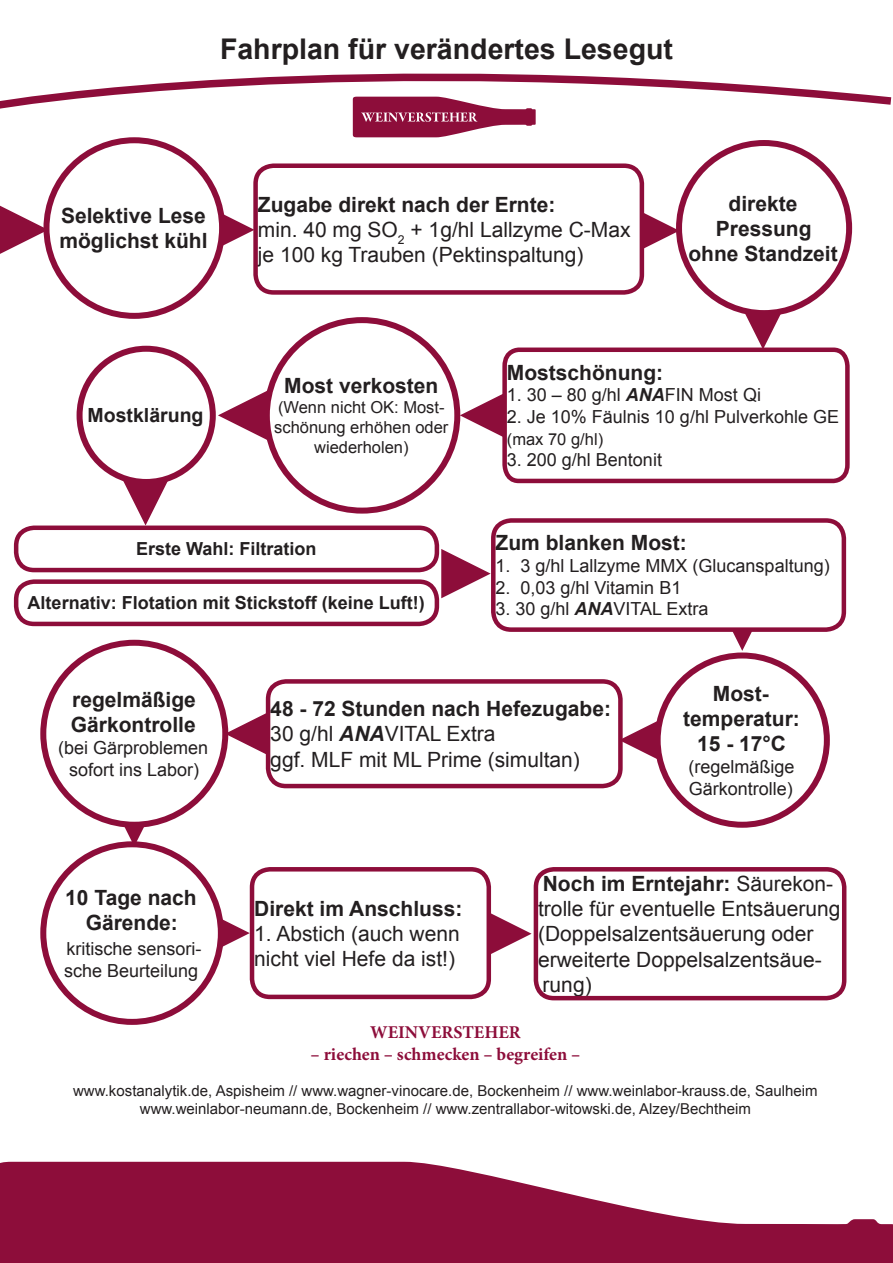
<style>
.page{position:relative;width:893px;height:1263px;background:#fff}
.page>*{position:absolute;margin:0;border:0;box-sizing:border-box;transform-origin:0 0}
.t1{font:700 28.5px "Arial";color:#231f20}
.t2{font:21px/25.2px "Arial";color:#231f20}
.t3{font:700 21px/25.2px "Arial";color:#231f20;text-align:center}
.t4{font:700 19.5px "Arial";color:#231f20}
.t5{font:18px/21.6px "Arial";color:#231f20}
.t6{font:700 18px "Arial";color:#231f20}
.t7{font:700 18px "Minion Pro";color:#8d0d3a}
.t8{font:16.5px/19.8px "Arial";color:#231f20;text-align:center}
.t9{font:15px/18px "Arial";color:#231f20;text-align:center}
.s1{font-weight:700}
.s2{font-weight:700;font-style:italic}
</style>
<div class="page">
<svg style="left:0;top:206px;width:43px;height:48px"></svg>
<svg style="left:221px;top:205px;width:32px;height:49px"></svg>
<svg style="left:644px;top:206px;width:35px;height:49px"></svg>
<svg style="left:623px;top:716px;width:35px;height:48px"></svg>
<svg style="left:733px;top:632px;width:19px;height:19px"></svg>
<svg style="left:221px;top:908px;width:29px;height:50px"></svg>
<svg style="left:491px;top:909px;width:41px;height:49px"></svg>
<svg style="left:110px;top:825px;width:48px;height:20px"></svg>
<svg style="left:225px;top:709px;width:41px;height:49px"></svg>
<svg style="left:218px;top:391px;width:49px;height:49px"></svg>
<svg style="left:121px;top:477px;width:48px;height:48px"></svg>
<svg style="left:441px;top:549px;width:50px;height:49px"></svg>
<div style="left:43px;top:137px;width:182px;height:182px;border:6px solid #8d0d3a;border-radius:50%"></div>
<div style="left:253px;top:163px;width:391px;height:132px;border:4px solid #8d0d3a;border-radius:18px"></div>
<div style="left:676px;top:140px;width:176px;height:176px;border:6px solid #8d0d3a;border-radius:50%"></div>
<svg style="left:460px;top:313px;width:327px;height:123px"></svg>
<svg style="left:500px;top:345px;width:350px;height:139px"></svg>
<div style="left:14px;top:525px;width:425px;height:47px;border:4px solid #8d0d3a;border-radius:18px"></div>
<div style="left:264px;top:317px;width:196px;height:197px;border:6px solid #8d0d3a;border-radius:50%"></div>
<div style="left:80px;top:349px;width:133px;height:133px;background:#fff;border-radius:50%"></div>
<div style="left:77px;top:346px;width:139px;height:139px;border:6px solid #8d0d3a;border-radius:50%"></div>
<div style="left:14px;top:579px;width:425px;height:47px;border:4px solid #8d0d3a;border-radius:18px"></div>
<div style="left:491px;top:518px;width:355px;height:114px;border:4px solid #8d0d3a;border-radius:18px"></div>
<div style="left:655px;top:652px;width:175px;height:176px;border:6px solid #8d0d3a;border-radius:50%"></div>
<div style="left:266px;top:679px;width:357px;height:109px;border:4px solid #8d0d3a;border-radius:18px"></div>
<div style="left:40px;top:640px;width:188px;height:188px;border:6px solid #8d0d3a;border-radius:50%"></div>
<div style="left:40px;top:841px;width:184px;height:184px;border:6px solid #8d0d3a;border-radius:50%"></div>
<div style="left:250px;top:867px;width:241px;height:132px;border:4px solid #8d0d3a;border-radius:18px"></div>
<div style="left:534px;top:867px;width:312px;height:133px;border:4px solid #8d0d3a;border-radius:18px"></div>
<svg style="left:353px;top:113px;width:183px;height:24px"></svg>
<svg style="left:0;top:73px;width:892px;height:40px"></svg>
<svg style="left:0;top:1162px;width:893px;height:101px;fill:#8d0d3a"></svg>
<h1 class="t1" style="left:220px;top:30px;width:454px">Fahrplan für verändertes Lesegut</h1>
<p class="t3" style="left:59px;top:204px;width:150px;text-align:left">Selektive Lese möglichst kühl</p>
<p class="t2" style="left:258px;top:192px;width:374px"><span class="s1">Zugabe direkt nach der Ernte:<br></span>min. 40 mg SO<sub>2</sub> + 1g/hl Lallzyme C-Max je 100 kg Trauben (Pektinspaltung)</p>
<p class="t3" style="left:688px;top:191px;width:151px">direkte<br>Pressung ohne Standzeit</p>
<p class="t4" style="left:88px;top:403px;width:117px">Mostklärung</p>
<p class="t3" style="left:284px;top:374px;width:156px">Most verkosten</p>
<p class="t8" style="left:274px;top:398px;width:176px">(Wenn nicht OK: Most&shy;schönung erhöhen oder wiederholen)</p>
<p class="t6" style="left:136px;top:537px;width:182px">Erste Wahl: Filtration</p>
<p class="t6" style="left:28px;top:591px;width:399px">Alternativ: Flotation mit Stickstoff (keine Luft!)</p>
<p class="t3" style="left:507px;top:360px;width:158px">Mostschönung:</p>
<p class="t5" style="left:507px;top:384px;width:256px">1. 30 – 80 g/hl <span class="s2">ANA</span>FIN Most Qi</p>
<p class="t5" style="left:507px;top:406px;width:334px">2. Je 10% Fäulnis 10 g/hl Pulverkohle GE</p>
<p class="t8" style="left:507px;top:429px;width:98px">(max 70 g/hl)</p>
<p class="t5" style="left:507px;top:449px;width:157px">3. 200 g/hl Bentonit</p>
<p class="t3" style="left:496px;top:531px;width:193px">Zum blanken Most:</p>
<p class="t5" style="left:496px;top:555px;width:336px">1. 3 g/hl Lallzyme MMX (Glucanspaltung)</p>
<p class="t5" style="left:496px;top:577px;width:187px">2. 0,03 g/hl Vitamin B1</p>
<p class="t5" style="left:496px;top:598px;width:215px">3. 30 g/hl <span class="s2">ANA</span>VITAL Extra</p>
<p class="t3" style="left:71px;top:688px;width:127px;text-align:left">regelmäßige<br>Gärkontrolle</p>
<p class="t5" style="left:58px;top:737px;width:152px;text-align:center">(bei Gärproblemen sofort ins Labor)</p>
<p class="t3" style="left:65px;top:885px;width:133px">10 Tage nach<br>Gärende:</p>
<p class="t5" style="left:64px;top:938px;width:139px">kritische sensori&shy;sche Beurteilung</p>
<p class="t2" style="left:270px;top:696px;width:342px"><span class="s1">48 - 72 Stunden nach Hefezugabe:<br></span>30 g/hl <span class="s2">ANA</span>VITAL Extra<br>ggf. MLF mit ML Prime (simultan)</p>
<p class="t3" style="left:683px;top:682px;width:118px">Most&shy;temperatur:<br>15 - 17°C</p>
<p class="t5" style="left:689px;top:756px;width:108px">(regelmäßige<br>Gärkontrolle)</p>
<p class="t3" style="left:254px;top:896px;width:210px">Direkt im Anschluss:</p>
<p class="t2" style="left:254px;top:921px;width:207px">1. Abstich (auch wenn nicht viel Hefe da ist!)</p>
<p class="t2" style="left:538px;top:871px;width:304px"><span class="s1">Noch im Erntejahr:</span> Säurekon&shy;trolle für eventuelle Entsäuerung (Doppelsalzentsäuerung oder erweiterte Doppelsalzentsäue&shy;rung)</p>
<p class="t7" style="left:370px;top:1019px;width:152px">WEINVERSTEHER</p>
<p class="t7" style="left:311px;top:1041px;width:271px">– riechen – schmecken – begreifen –</p>
<p class="t9" style="left:73px;top:1081px;width:746px">www.kostanalytik.de, Aspisheim // www.wagner-vinocare.de, Bockenheim // www.weinlabor-krauss.de, Saulheim www.weinlabor-neumann.de, Bockenheim // www.zentrallabor-witowski.de, Alzey/Bechtheim</p>
</div>
